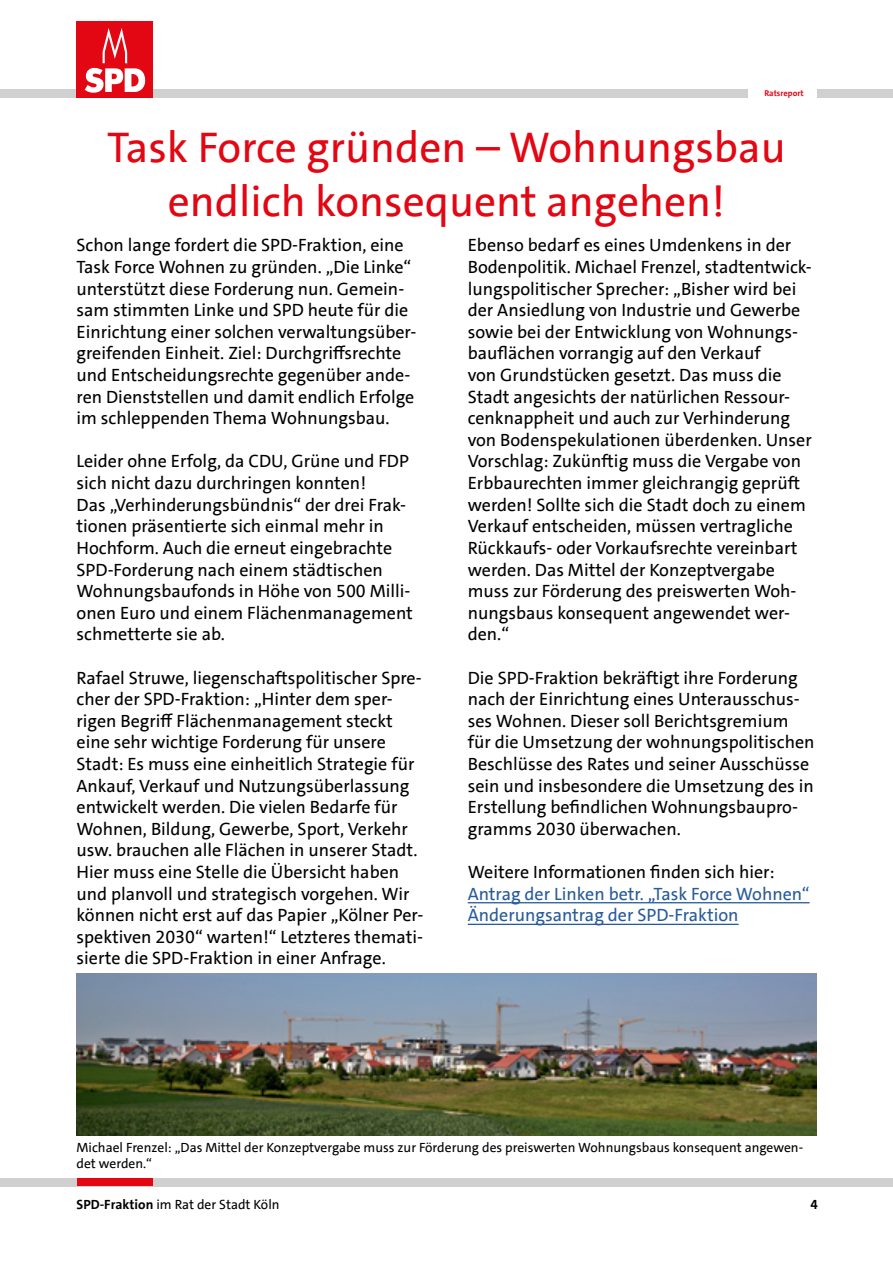
<style>
.page{position:relative;width:893px;height:1263px;background:#fff}
.page>*{position:absolute;margin:0;border:0;box-sizing:border-box;transform-origin:0 0}
.t1{font:43.5px/54px "SPD The Sans";color:#e30613;text-align:center}
.t2{font:18px/21.6px "SPD The Sans";color:#000}
.t3{font:18px/21.6px "SPD The Sans";color:#275b9b}
.t4{font:13.5px/16.2px "SPD The Sans";color:#000}
.t5{font:700 13.5px "SPD The Sans";color:#000}
.t6{font:700 8.55px "SPD The Sans";color:#e30613}
.s1{font-weight:700}
</style>
<div class="page">
<hr style="left:468px;top:902px;width:342px;height:1px;background:#275b9b">
<hr style="left:468px;top:924px;width:271px;height:1px;background:#275b9b">
<div style="left:0;top:89px;width:893px;height:9px;background:#d0d0d1"></div>
<div style="left:77px;top:21px;width:76px;height:77px;background:#e30613"></div>
<svg style="left:85px;top:28px;width:60px;height:65px"></svg>
<div style="left:0;top:1178px;width:893px;height:8px;background:#d0d0d1"></div>
<div style="left:77px;top:1179px;width:75px;height:7px;background:#e30613"></div>
<div style="left:748px;top:89px;width:68px;height:9px;background:#fff"></div>
<img style="left:77px;top:974px;width:739px;height:161px">
<p class="t6" style="left:764px;top:87px;width:41px">Ratsreport</p>
<h1 class="t1" style="left:107px;top:121px;width:680px">Task Force gründen – Wohnungsbau endlich konsequent angehen!</h1>
<p class="t2" style="left:77px;top:235px;width:341px">Schon lange fordert die SPD-Fraktion, eine Task Force Wohnen zu gründen. „Die Linke“ unterstützt diese Forderung nun. Gemein&shy;sam stimmten Linke und SPD heute für die Einrichtung einer solchen verwaltungsüber&shy;greifenden Einheit. Ziel: Durchgriffsrechte und Entscheidungsrechte gegenüber ande&shy;ren Dienststellen und damit endlich Erfolge im schleppenden Thema Wohnungsbau.</p>
<p class="t2" style="left:77px;top:451px;width:338px">Leider ohne Erfolg, da CDU, Grüne und FDP sich nicht dazu durchringen konnten!<br>Das „Verhinderungsbündnis“ der drei Frak&shy;tionen präsentierte sich einmal mehr in Hochform. Auch die erneut eingebrachte SPD-Forderung nach einem städtischen Wohnungsbaufonds in Höhe von 500 Milli&shy;onen Euro und einem Flächenmanagement schmetterte sie ab.</p>
<p class="t2" style="left:77px;top:667px;width:348px">Rafael Struwe, liegenschaftspolitischer Spre&shy;cher der SPD-Fraktion: „Hinter dem sper&shy;rigen Begriff Flächenmanagement steckt eine sehr wichtige Forderung für unsere Stadt: Es muss eine einheitlich Strategie für Ankauf, Verkauf und Nutzungsüberlassung entwickelt werden. Die vielen Bedarfe für Wohnen, Bildung, Gewerbe, Sport, Verkehr usw. brauchen alle Flächen in unserer Stadt.<br>Hier muss eine Stelle die Übersicht haben und planvoll und strategisch vorgehen. Wir können nicht erst auf das Papier „Kölner Per&shy;spektiven 2030“ warten!“ Letzteres themati&shy;sierte die SPD-Fraktion in einer Anfrage.</p>
<p class="t2" style="left:468px;top:235px;width:345px">Ebenso bedarf es eines Umdenkens in der Bodenpolitik. Michael Frenzel, stadtentwick&shy;lungspolitischer Sprecher: „Bisher wird bei der Ansiedlung von Industrie und Gewerbe sowie bei der Entwicklung von Wohnungs&shy;bauflächen vorrangig auf den Verkauf<br>von Grundstücken gesetzt. Das muss die Stadt angesichts der natürlichen Ressour&shy;cenknappheit und auch zur Verhinderung von Bodenspekulationen überdenken. Unser Vorschlag: Zukünftig muss die Vergabe von Erbbaurechten immer gleichrangig geprüft werden! Sollte sich die Stadt doch zu einem Verkauf entscheiden, müssen vertragliche Rückkaufs- oder Vorkaufsrechte vereinbart werden. Das Mittel der Konzeptvergabe muss zur Förderung des preiswerten Woh&shy;nungsbaus konsequent angewendet wer&shy;den.“</p>
<p class="t2" style="left:468px;top:667px;width:348px">Die SPD-Fraktion bekräftigt ihre Forderung nach der Einrichtung eines Unterausschus&shy;ses Wohnen. Dieser soll Berichtsgremium für die Umsetzung der wohnungspolitischen Beschlüsse des Rates und seiner Ausschüsse sein und insbesondere die Umsetzung des in Erstellung befindlichen Wohnungsbaupro&shy;gramms 2030 überwachen.</p>
<p class="t2" style="left:468px;top:861px;width:308px">Weitere Informationen finden sich hier:</p>
<p class="t3" style="left:468px;top:883px;width:343px">Antrag der Linken betr. „Task Force Wohnen“<br>Änderungsantrag der SPD-Fraktion</p>
<p class="t4" style="left:77px;top:1139px;width:728px">Michael Frenzel: „Das Mittel der Konzeptvergabe muss zur Förderung des preiswerten Wohnungsbaus konsequent angewen&shy;det werden.“</p>
<p class="t4" style="left:77px;top:1196px;width:205px"><span class="s1">SPD-Fraktion</span> im Rat der Stadt Köln</p>
<p class="t5" style="left:810px;top:1196px;width:9px">4</p>
</div>
